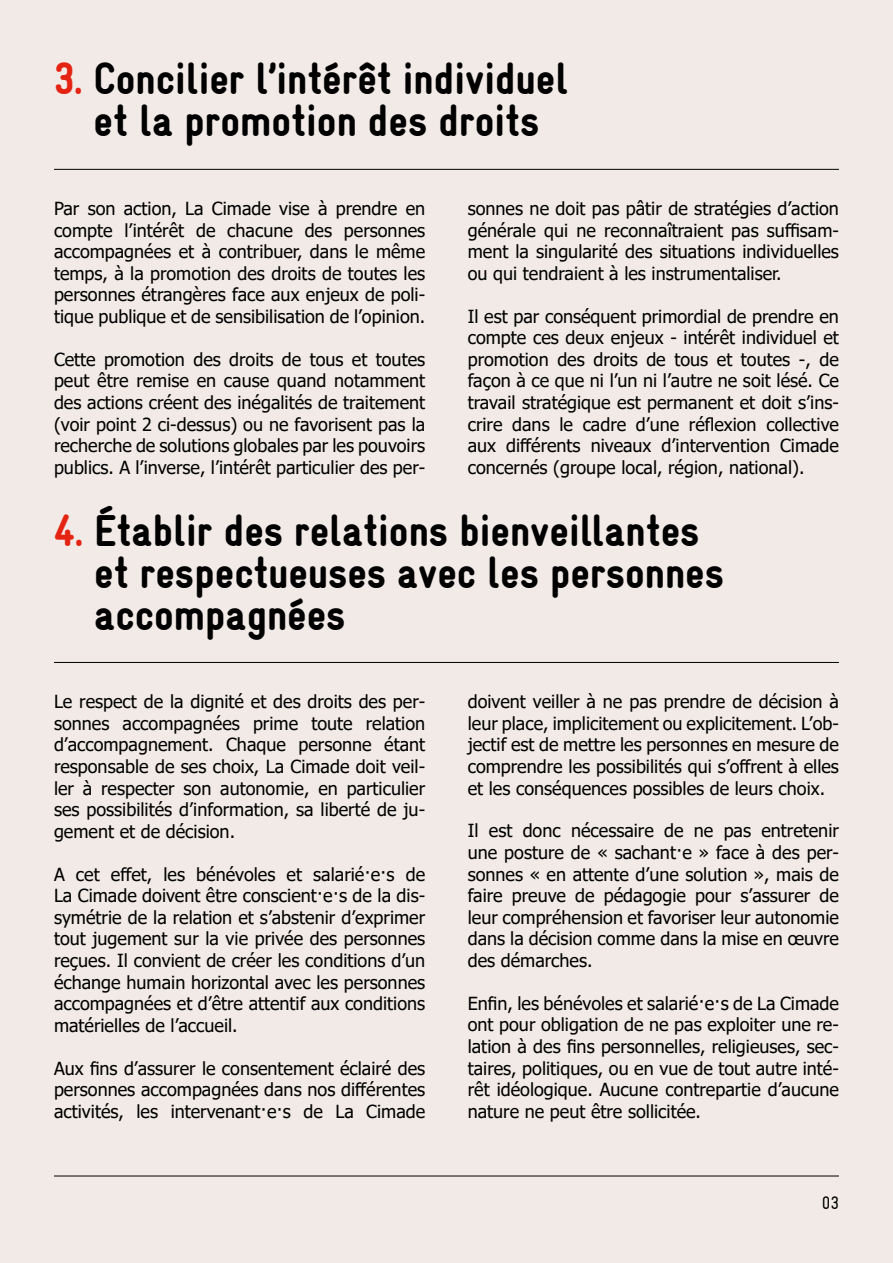
<style>
.page{position:relative;width:893px;height:1263px;background:#f1eae6}
.page>*{position:absolute;margin:0;border:0;box-sizing:border-box;transform-origin:0 0}
.t1{font:900 condensed 45px/42px "Gravur";color:#000;text-align:center}
.t2{font:18px/21.6px "Tahoma";color:#000;text-align:justify}
.t3{font:condensed 18px "Gravur";color:#000}
.s1{color:#e42313}
</style>
<div class="page">
<hr style="left:54px;top:1176px;width:785px;height:1px;background:#000">
<hr style="left:54px;top:169px;width:785px;height:1px;background:#000">
<hr style="left:54px;top:662px;width:785px;height:1px;background:#000">
<h1 class="t1" style="left:54px;top:58px;width:516px"><span class="s1">3.</span> Concilier l’intérêt individuel et la promotion des droits</h1>
<p class="t2" style="left:54px;top:199px;width:373px">Par son action, La -Cimade vise à prendre en compte l’intérêt de chacune des personnes accompagnées et à contribuer, dans le même temps, à la promotion des droits de toutes les personnes étrangères face aux enjeux de poli&shy;tique publique et de sensibilisation de l’opinion.</p>
<p class="t2" style="left:54px;top:350px;width:373px">Cette promotion des droits de tous et toutes peut être remise en cause quand notamment des actions créent des inégalités de traitement (voir point 2 ci-dessus) ou ne favorisent pas la recherche de solutions globales par les pouvoirs publics. A l’inverse, l’intérêt particulier des per-</p>
<p class="t2" style="left:468px;top:199px;width:373px">sonnes ne doit pas pâtir de stratégies d’action générale qui ne reconnaîtraient pas suffisam&shy;ment la singularité des situations individuelles ou qui tendraient à les instrumentaliser.</p>
<p class="t2" style="left:468px;top:306px;width:373px">Il est par conséquent primordial de prendre en compte ces deux enjeux - intérêt individuel et promotion des droits de tous et toutes -, de façon à ce que ni l’un ni l’autre ne soit lésé. Ce travail stratégique est permanent et doit s’ins&shy;crire dans le cadre d’une réflexion collective aux différents niveaux d’intervention Cimade concernés (groupe local, région, national).</p>
<h1 class="t1" style="left:94px;top:510px;width:631px;text-align:left;text-indent:-40px"><span class="s1">4.</span> Établir des relations bienveillantes et respectueuses avec les personnes accompagnées</h1>
<p class="t2" style="left:54px;top:692px;width:373px">Le respect de la dignité et des droits des per&shy;sonnes accompagnées prime toute relation d’accompagnement. Chaque personne étant responsable de ses choix, La -Cimade doit veil&shy;ler à respecter son autonomie, en particulier ses possibilités d’information, sa liberté de ju&shy;gement et de décision.</p>
<p class="t2" style="left:54px;top:864px;width:373px">A cet effet, les bénévoles et salarié·e·s de La -Cimade doivent être conscient·e·s de la dis&shy;symétrie de la relation et s’abstenir d’exprimer tout jugement sur la vie privée des personnes reçues. Il convient de créer les conditions d’un échange humain horizontal avec les personnes accompagnées et d’être attentif aux conditions matérielles de l’accueil.</p>
<p class="t2" style="left:54px;top:1058px;width:373px">Aux fins d’assurer le consentement éclairé des personnes accompagnées dans nos différentes activités, les intervenant·e·s de La -Cimade</p>
<p class="t2" style="left:468px;top:692px;width:373px">doivent veiller à ne pas prendre de décision à leur place, implicitement ou explicitement. L’ob&shy;jectif est de mettre les personnes en mesure de comprendre les possibilités qui s’offrent à elles et les conséquences possibles de leurs choix.</p>
<p class="t2" style="left:468px;top:821px;width:373px">Il est donc nécessaire de ne pas entretenir une posture de « sachant·e » face à des per&shy;sonnes « en attente d’une solution », mais de faire preuve de pédagogie pour s’assurer de leur compréhension et favoriser leur autonomie dans la décision comme dans la mise en œuvre des démarches.</p>
<p class="t2" style="left:468px;top:993px;width:373px">Enfin, les bénévoles et salarié·e·s de La -Cimade ont pour obligation de ne pas exploiter une re&shy;lation à des fins personnelles, religieuses, sec&shy;taires, politiques, ou en vue de tout autre inté&shy;rêt idéologique. Aucune contrepartie d’aucune nature ne peut être sollicitée.</p>
<p class="t3" style="left:822px;top:1193px;width:19px">03</p>
</div>
